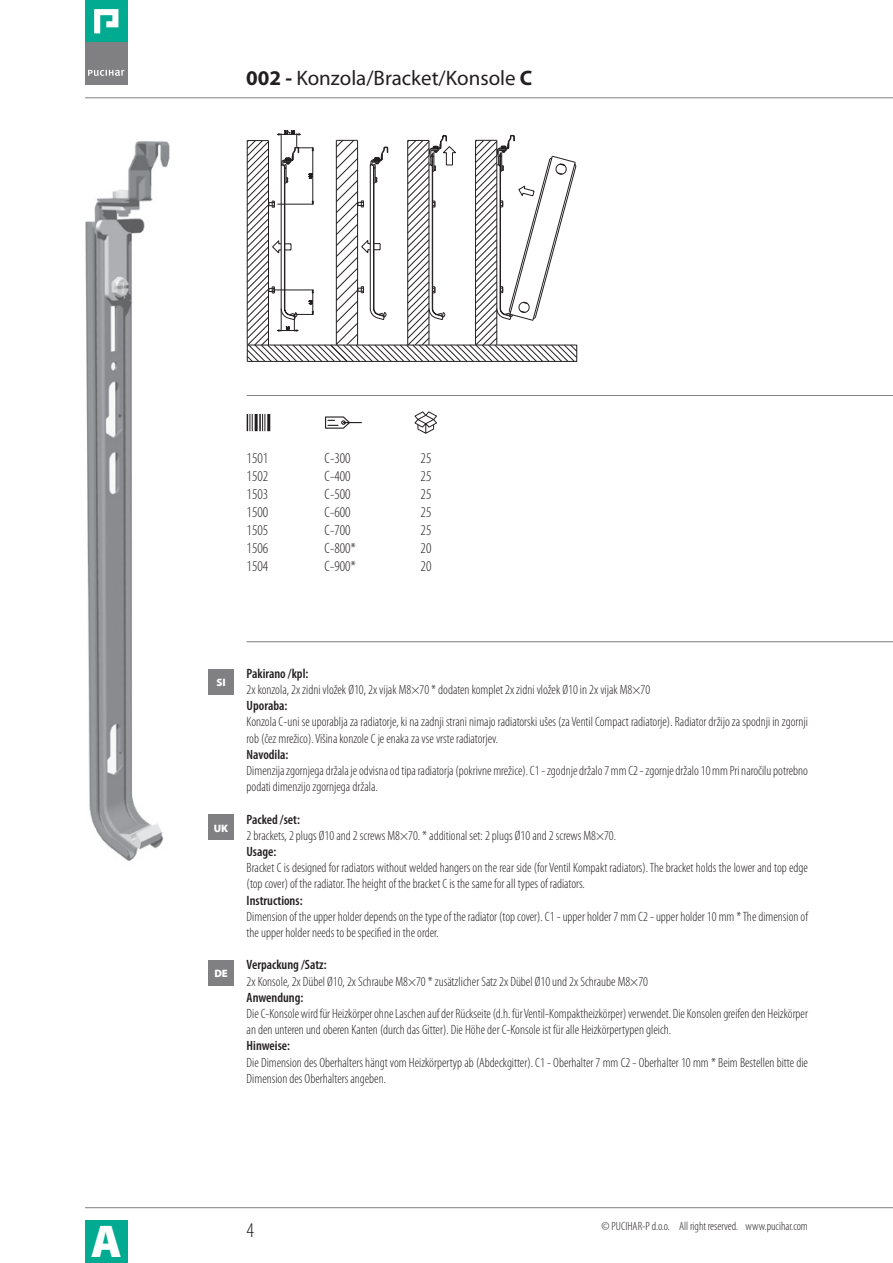
<style>
.page{position:relative;width:893px;height:1263px;background:#fff}
.page>*{position:absolute;margin:0;border:0;box-sizing:border-box;transform-origin:0 0}
.t1{font:900 46.05px "Myriad Pro";color:#fff}
.t2{font:21px "Myriad Pro";color:#231f20}
.t3{font:300 condensed 21px "Myriad Pro";color:#231f20}
.t4{font:300 condensed 15px "Myriad Pro";color:#231f20}
.t5{font:300 condensed 13.5px/16.2px "Myriad Pro";color:#231f20}
.t6{font:600 condensed 13.5px "Myriad Pro";color:#231f20}
.t7{font:300 condensed 12px "Myriad Pro";color:#231f20}
.t8{font:900 10.8px "Myriad Pro";color:#fff}
.s1{font-weight:700}
</style>
<div class="page">
<hr style="left:85px;top:1207px;width:808px;height:1px;background:#808083">
<hr style="left:85px;top:97px;width:808px;height:1px;background:#808083">
<div style="left:85px;top:0;width:43px;height:43px;background:#00ab91"></div>
<div style="left:85px;top:43px;width:43px;height:42px;background:#808083"></div>
<svg style="left:94px;top:9px;width:24px;height:24px"></svg>
<svg style="left:88px;top:70px;width:37px;height:6px"></svg>
<div style="left:85px;top:1220px;width:43px;height:43px;background:#00ab91"></div>
<hr style="left:247px;top:395px;width:646px;height:1px;background:#808083">
<hr style="left:247px;top:641px;width:646px;height:1px;background:#808083">
<svg style="left:247px;top:131px;width:330px;height:231px"></svg>
<img style="left:85px;top:141px;width:85px;height:720px">
<div style="left:208px;top:669px;width:26px;height:25px;background:#808083"></div>
<div style="left:208px;top:814px;width:26px;height:26px;background:#808083"></div>
<div style="left:208px;top:960px;width:26px;height:25px;background:#808083"></div>
<svg style="left:247px;top:414px;width:6px;height:17px"></svg>
<svg style="left:259px;top:414px;width:7px;height:17px"></svg>
<hr style="left:255px;top:414px;width:3px;height:17px;background:#231f20">
<hr style="left:267px;top:414px;width:3px;height:17px;background:#231f20">
<svg style="left:414px;top:411px;width:23px;height:23px"></svg>
<svg style="left:325px;top:416px;width:37px;height:13px"></svg>
<h2 class="t2" style="left:246px;top:65px;width:288px"><span class="s1">002 -</span> Konzola/Bracket/Konsole <span class="s1">C</span></h2>
<p class="t4" style="left:247px;top:449px;width:23px">1501</p>
<p class="t4" style="left:325px;top:449px;width:27px">C-300</p>
<p class="t4" style="left:421px;top:449px;width:12px">25</p>
<p class="t4" style="left:247px;top:467px;width:23px">1502</p>
<p class="t4" style="left:325px;top:467px;width:27px">C-400</p>
<p class="t4" style="left:421px;top:467px;width:12px">25</p>
<p class="t4" style="left:247px;top:485px;width:23px">1503</p>
<p class="t4" style="left:325px;top:485px;width:27px">C-500</p>
<p class="t4" style="left:421px;top:485px;width:12px">25</p>
<p class="t4" style="left:247px;top:503px;width:23px">1500</p>
<p class="t4" style="left:325px;top:503px;width:27px">C-600</p>
<p class="t4" style="left:421px;top:503px;width:12px">25</p>
<p class="t4" style="left:247px;top:521px;width:23px">1505</p>
<p class="t4" style="left:325px;top:521px;width:27px">C-700</p>
<p class="t4" style="left:421px;top:521px;width:12px">25</p>
<p class="t4" style="left:247px;top:539px;width:23px">1506</p>
<p class="t4" style="left:325px;top:539px;width:33px">C-800*</p>
<p class="t4" style="left:421px;top:539px;width:12px">20</p>
<p class="t4" style="left:247px;top:557px;width:23px">1504</p>
<p class="t4" style="left:325px;top:557px;width:33px">C-900*</p>
<p class="t4" style="left:421px;top:557px;width:12px">20</p>
<p class="t8" style="left:216px;top:675px;width:11px">SI</p>
<p class="t8" style="left:214px;top:821px;width:16px">UK</p>
<p class="t8" style="left:214px;top:966px;width:15px">DE</p>
<p class="t6" style="left:247px;top:665px;width:63px">Pakirano /kpl:</p>
<p class="t5" style="left:247px;top:681px;width:405px">2x konzola, 2x zidni vložek Ø10, 2x vijak M8×70 * dodaten komplet 2x zidni vložek Ø10 in 2x vijak M8×70</p>
<p class="t6" style="left:247px;top:697px;width:42px">Uporaba:</p>
<p class="t5" style="left:247px;top:714px;width:563px">Konzola C-uni se uporablja za radiatorje, ki na zadnji strani nimajo radiatorski ušes (za Ventil Compact radiatorje). Radiator držijo za spodnji in zgornji rob (čez mrežico). Višina konzole C je enaka za vse vrste radiatorjev.</p>
<p class="t6" style="left:247px;top:746px;width:43px">Navodila:</p>
<p class="t5" style="left:247px;top:762px;width:563px">Dimenzija zgornjega držala je odvisna od tipa radiatorja (pokrivne mrežice). C1 - zgodnje držalo 7 mm C2 - zgornje držalo 10 mm Pri naročilu potrebno podati dimenzijo zgornjega držala.</p>
<p class="t6" style="left:247px;top:811px;width:55px">Packed /set:</p>
<p class="t5" style="left:247px;top:827px;width:371px">2 brackets, 2 plugs Ø10 and 2 screws M8×70. * additional set: 2 plugs Ø10 and 2 screws M8×70.</p>
<p class="t6" style="left:247px;top:843px;width:31px">Usage:</p>
<p class="t5" style="left:247px;top:859px;width:563px">Bracket C is designed for radiators without welded hangers on the rear side (for Ventil Kompakt radiators). The bracket holds the lower and top edge (top cover) of the radiator. The height of the bracket C is the same for all types of radiators.</p>
<p class="t6" style="left:247px;top:892px;width:57px">Instructions:</p>
<p class="t5" style="left:247px;top:908px;width:563px">Dimension of the upper holder depends on the type of the radiator (top cover). C1 - upper holder 7 mm C2 - upper holder 10 mm * The dimension of the upper holder needs to be specified in the order.</p>
<p class="t6" style="left:247px;top:956px;width:82px">Verpackung /Satz:</p>
<p class="t5" style="left:247px;top:973px;width:403px">2x Konsole, 2x Dübel Ø10, 2x Schraube M8×70 * zusätzlicher Satz 2x Dübel Ø10 und 2x Schraube M8×70</p>
<p class="t6" style="left:247px;top:989px;width:58px">Anwendung:</p>
<p class="t5" style="left:247px;top:1005px;width:563px">Die C-Konsole wird für Heizkörper ohne Laschen auf der Rückseite (d.h. für Ventil-Kompaktheizkörper) verwendet. Die Konsolen greifen den Heizkörper an den unteren und oberen Kanten (durch das Gitter). Die Höhe der C-Konsole ist für alle Heizkörpertypen gleich.</p>
<p class="t6" style="left:247px;top:1037px;width:45px">Hinweise:</p>
<p class="t5" style="left:247px;top:1054px;width:563px">Die Dimension des Oberhalters hängt vom Heizkörpertyp ab (Abdeckgitter). C1 - Oberhalter 7 mm C2 - Oberhalter 10 mm * Beim Bestellen bitte die<br>Dimension des Oberhalters angeben.</p>
<h1 class="t1" style="left:91px;top:1211px;width:33px">A</h1>
<p class="t7" style="left:602px;top:1219px;width:208px">© PUCIHAR-P d.o.o. All right reserved. www.pucihar.com</p>
<h2 class="t3" style="left:247px;top:1218px;width:9px">4</h2>
</div>
